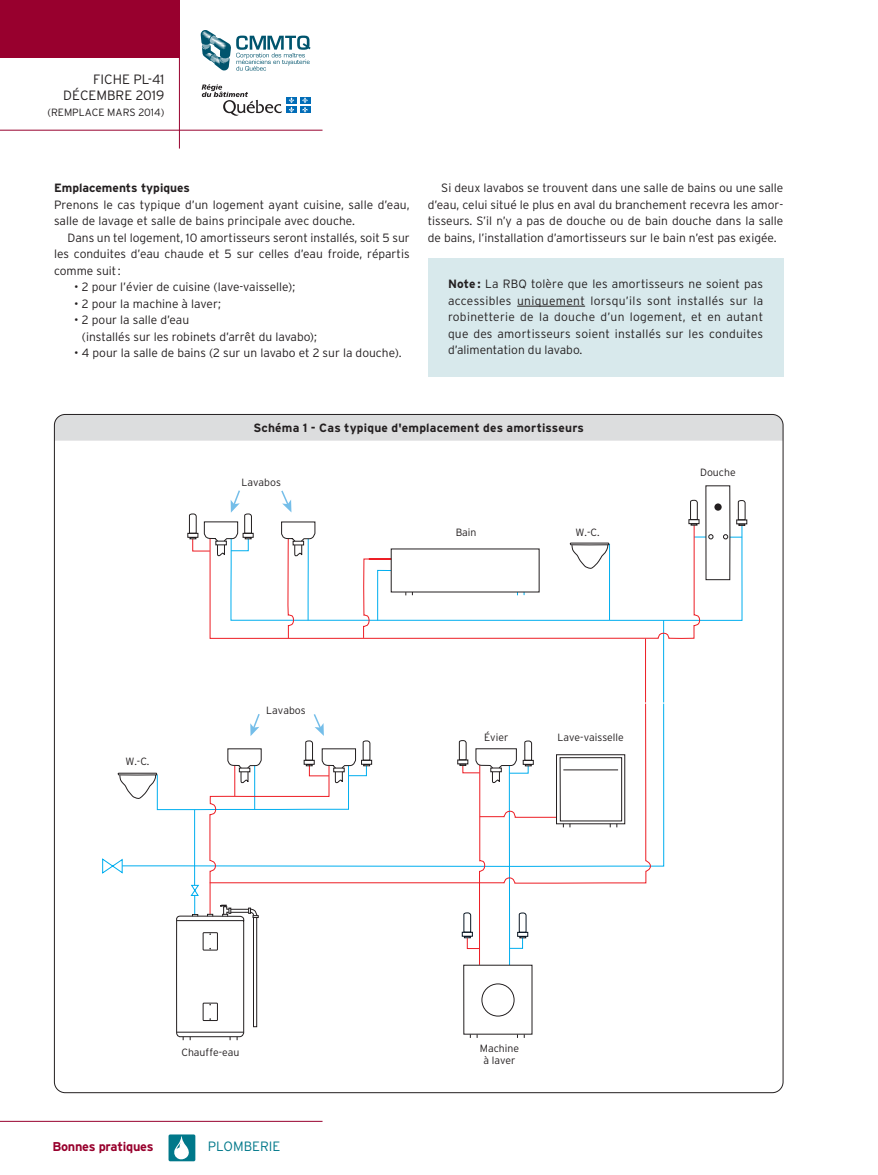
<style>
.page{position:relative;width:878px;height:1175px;background:#fff}
.page>*{position:absolute;margin:0;border:0;box-sizing:border-box;transform-origin:0 0}
.t1{font:300 13.5px/16px "Interstate";color:#231f20;text-align:right}
.t2{font:300 13.5px "Interstate";color:#00788a}
.t3{font:700 12.75px "Interstate";letter-spacing:-.02em;color:#98002d}
.t4{font:300 12px/16.5px "Interstate";color:#231f20;text-align:justify}
.t5{font:700 12px "Interstate";letter-spacing:.01em;color:#231f20}
.t6{font:300 10.5px/12px "Interstate";color:#231f20;text-align:center}
.s1{font-weight:700}
</style>
<div class="page">
<hr style="left:0;top:1120px;width:322px;height:1px;background:#98002e">
<div style="left:0;top:0;width:180px;height:57px;background:#98002e"></div>
<hr style="left:179px;top:0;width:1px;height:148px;background:#98002e">
<div style="left:168px;top:1134px;width:27px;height:27px;background:#00788a;border-radius:2px"></div>
<svg style="left:174px;top:1136px;width:15px;height:23px"></svg>
<div style="left:54px;top:414px;width:729px;height:26px;background:#dcddde"></div>
<hr style="left:663px;top:620px;width:1px;height:82px;background:#00aeef">
<hr style="left:645px;top:638px;width:1px;height:64px;background:#ed1d24">
<svg style="left:370px;top:703px;width:281px;height:181px"></svg>
<svg style="left:209px;top:524px;width:491px;height:115px"></svg>
<svg style="left:281px;top:521px;width:35px;height:118px"></svg>
<div style="left:736px;top:519px;width:11px;height:5px;border:1px solid #231f20"></div>
<div style="left:361px;top:760px;width:11px;height:4px;border:1px solid #231f20"></div>
<div style="left:457px;top:759px;width:11px;height:5px;border:1px solid #231f20"></div>
<svg style="left:569px;top:542px;width:41px;height:78px"></svg>
<div style="left:481px;top:983px;width:33px;height:33px;border:1px solid #231f20;border-radius:50%"></div>
<div style="left:556px;top:754px;width:69px;height:70px;border:1px solid #231f20"></div>
<div style="left:559px;top:757px;width:63px;height:64px;border:1px solid #231f20"></div>
<hr style="left:563px;top:769px;width:55px;height:1px;background:#231f20">
<svg style="left:610px;top:823px;width:7px;height:4px"></svg>
<svg style="left:563px;top:823px;width:7px;height:4px"></svg>
<div style="left:243px;top:533px;width:10px;height:4px;border:1px solid #231f20"></div>
<svg style="left:689px;top:485px;width:56px;height:95px"></svg>
<div style="left:714px;top:503px;width:7px;height:7px;background:#231f20;border-radius:50%"></div>
<svg style="left:458px;top:740px;width:99px;height:225px"></svg>
<svg style="left:189px;top:490px;width:63px;height:66px"></svg>
<svg style="left:281px;top:490px;width:10px;height:22px"></svg>
<svg style="left:102px;top:714px;width:268px;height:326px"></svg>
<hr style="left:0;top:130px;width:322px;height:1px;background:#98002e">
<svg style="left:201px;top:30px;width:109px;height:41px"></svg>
<svg style="left:202px;top:84px;width:80px;height:32px"></svg>
<div style="left:286px;top:97px;width:11px;height:6px;background:#006cb7"></div>
<div style="left:300px;top:97px;width:10px;height:6px;background:#006cb7"></div>
<div style="left:286px;top:106px;width:11px;height:7px;background:#006cb7"></div>
<svg style="left:289px;top:97px;width:5px;height:16px"></svg>
<div style="left:300px;top:106px;width:10px;height:7px;background:#006cb7"></div>
<svg style="left:302px;top:97px;width:6px;height:16px"></svg>
<div style="left:428px;top:258px;width:355px;height:118px;background:#d8e9ec"></div>
<hr style="left:517px;top:306px;width:68px;height:1px;background:#231f20">
<p class="t1" style="left:63px;top:71px;width:103px">FICHE PL-41<br>DÉCEMBRE 2019</p>
<p class="t6" style="left:47px;top:106px;width:119px">(REMPLACE MARS 2014)</p>
<p class="t5" style="left:54px;top:181px;width:137px">Emplacements typiques</p>
<p class="t4" style="left:54px;top:196px;width:357px">Prenons le cas typique d’un logement ayant cuisine, salle d’eau, salle de lavage et salle de bains principale avec douche.</p>
<p class="t4" style="left:54px;top:229px;width:357px;text-indent:14px">Dans un tel logement, 10 amortisseurs seront installés, soit 5 sur les conduites d’eau chaude et 5 sur celles d’eau froide, répartis comme suit:</p>
<p class="t4" style="left:74px;top:278px;width:222px">• 2 pour l’évier de cuisine (lave-vaisselle);</p>
<p class="t4" style="left:74px;top:295px;width:148px">• 2 pour la machine à laver;</p>
<p class="t4" style="left:82px;top:311px;width:237px;text-indent:-8px">• 2 pour la salle d’eau<br>(installés sur les robinets d’arrêt du lavabo);</p>
<p class="t4" style="left:74px;top:344px;width:329px">• 4 pour la salle de bains (2 sur un lavabo et 2 sur la douche).</p>
<p class="t4" style="left:428px;top:179px;width:357px;text-indent:14px">Si deux lavabos se trouvent dans une salle de bains ou une salle d’eau, celui situé le plus en aval du branchement recevra les amor&shy;tisseurs. S’il n’y a pas de douche ou de bain douche dans la salle de bains, l’installation d’amortisseurs sur le bain n’est pas exigée.</p>
<p class="t4" style="left:448px;top:275px;width:317px"><span class="s1">Note :</span> La RBQ tolère que les amortisseurs ne soient pas accessibles uniquement lorsqu’ils sont installés sur la robinetterie de la douche d’un logement, et en autant que des amortisseurs soient installés sur les conduites d’alimentation du lavabo.</p>
<p class="t6" style="left:125px;top:755px;width:26px">W.-C.</p>
<p class="t5" style="left:253px;top:421px;width:332px">Schéma 1 - Cas typique d'emplacement des amortisseurs</p>
<p class="t6" style="left:241px;top:476px;width:41px">Lavabos</p>
<p class="t6" style="left:266px;top:704px;width:41px">Lavabos</p>
<p class="t6" style="left:455px;top:526px;width:22px">Bain</p>
<p class="t6" style="left:575px;top:526px;width:26px">W.-C.</p>
<p class="t6" style="left:484px;top:731px;width:26px">Évier</p>
<p class="t6" style="left:557px;top:730px;width:68px">Lave-vaisselle</p>
<p class="t6" style="left:700px;top:466px;width:37px">Douche</p>
<p class="t6" style="left:181px;top:1046px;width:59px">Chauffe-eau</p>
<p class="t6" style="left:479px;top:1042px;width:41px">Machine à laver</p>
<p class="t3" style="left:52px;top:1139px;width:103px">Bonnes pratiques</p>
<p class="t2" style="left:208px;top:1139px;width:74px">PLOMBERIE</p>
</div>
